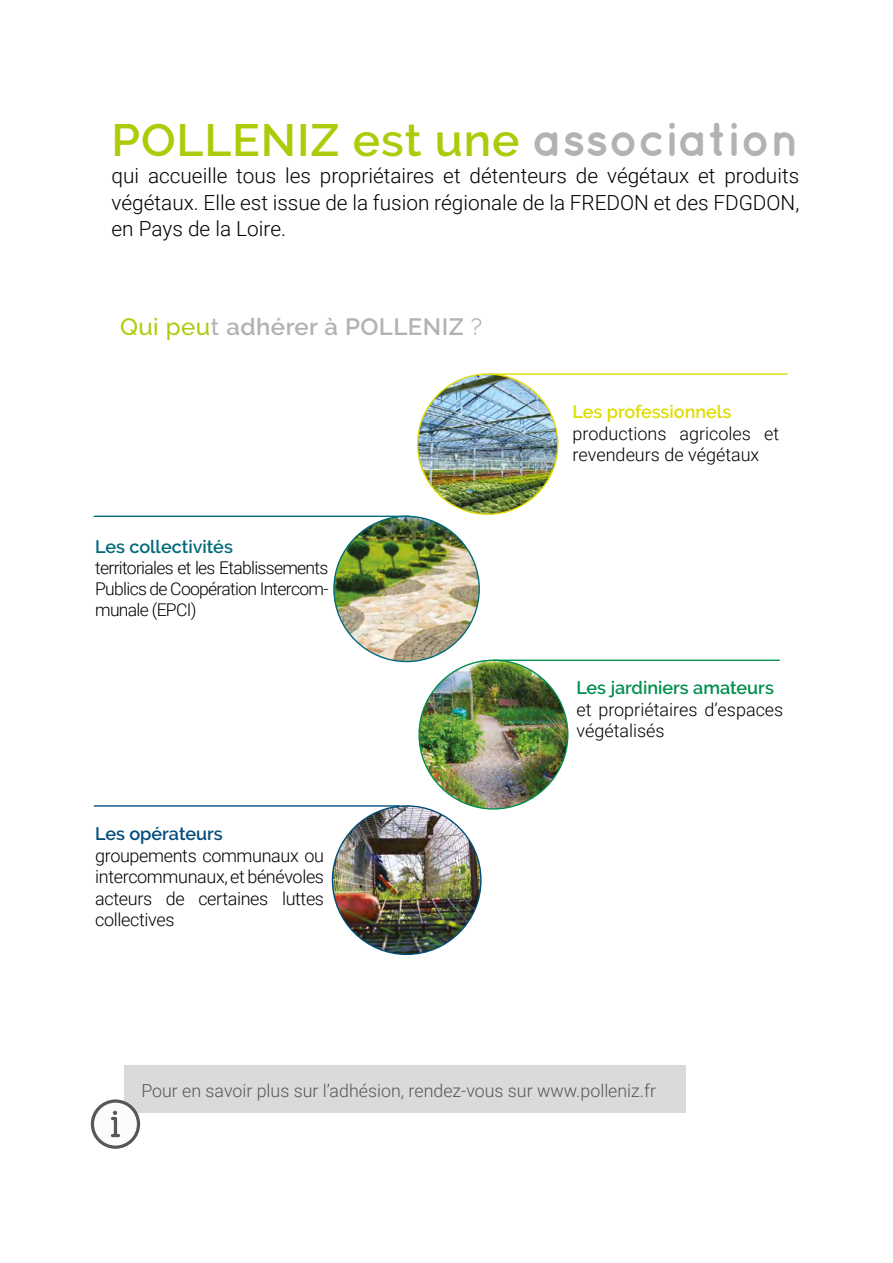
<style>
.page{position:relative;width:893px;height:1263px;background:#fff}
.page>*{position:absolute;margin:0;border:0;box-sizing:border-box;transform-origin:0 0}
.t1{font:600 45.15px "Raleway";letter-spacing:.02em;color:#afca0b}
.t2{font:600 23.55px "Raleway";letter-spacing:.02em;color:#b3b2b2}
.t3{font:300 20.85px/26.7px "Roboto";color:#000;text-align:justify}
.t4{font:300 18px/21.6px "Roboto";color:#000}
.t5{font:600 18px "Raleway";color:#008e4d}
.t6{font:600 18px "Raleway";color:#dedc00}
.t7{font:600 18px "Raleway";color:#006a7a}
.t8{font:600 18px "Raleway";color:#004c7b}
.t9{font:300 17.85px "Roboto";color:#575756}
.t10{font:300 17.55px/21px "Roboto";letter-spacing:-.04em;color:#000;text-align:justify}
.s1{font-family:"Quicksand";font-weight:700;font-size:47.55px;color:#b3b2b2}
.s2{font-weight:500;color:#afca0b}
.s3{font-weight:500}
.s4{font-weight:400}
.s5{color:#0a8f4d}
</style>
<div class="page">
<img style="left:419px;top:660px;width:149px;height:149px;border-radius:74px">
<img style="left:417px;top:373px;width:142px;height:142px">
<img style="left:332px;top:806px;width:149px;height:148px;border-radius:74px">
<img style="left:334px;top:516px;width:145px;height:145px;border-radius:73px">
<hr style="left:489px;top:373px;width:299px;height:2px;background:#dedc00">
<hr style="left:493px;top:659px;width:287px;height:2px;background:#008e4d">
<hr style="left:94px;top:516px;width:315px;height:1px;background:#006a7a">
<hr style="left:94px;top:805px;width:306px;height:2px;background:#004c7b">
<div style="left:124px;top:1065px;width:562px;height:48px;background:#dadada"></div>
<svg style="left:91px;top:1099px;width:49px;height:50px"></svg>
<h1 class="t1" style="left:112px;top:114px;width:689px">POLLENIZ est une <span class="s1">association</span></h1>
<p class="t3" style="left:112px;top:161px;width:689px">qui accueille tous les propriétaires et détenteurs de végétaux et produits végétaux. Elle est issue de la fusion régionale de la FREDON et des FDGDON, en Pays de la Loire.</p>
<h2 class="t2" style="left:120px;top:313px;width:364px"><span class="s2">Qui peu</span><span class="s3">t</span> adhérer à POLLENIZ <span class="s4">?</span></h2>
<p class="t7" style="left:95px;top:536px;width:139px">Les collectivités</p>
<p class="t10" style="left:95px;top:557px;width:235px">territoriales et les Etablissements Publics de Coopération Intercom&shy;munale (EPCI)</p>
<p class="t8" style="left:95px;top:823px;width:129px">Les opérateurs</p>
<p class="t4" style="left:95px;top:844px;width:230px;text-align:justify">groupements communaux ou intercommunaux, et bénévoles acteurs de certaines luttes collectives</p>
<p class="t6" style="left:573px;top:401px;width:160px">Les professionnels</p>
<p class="t4" style="left:573px;top:422px;width:208px">productions agricoles et revendeurs de végétaux</p>
<p class="t5" style="left:576px;top:677px;width:199px">Les ja<span class="s5">rdi</span>niers amateurs</p>
<p class="t4" style="left:576px;top:698px;width:208px">et propriétaires d’espaces végétalisés</p>
<p class="t9" style="left:141px;top:1078px;width:516px">Pour en savoir plus sur l’adhésion, rendez-vous sur www.polleniz.fr</p>
</div>
